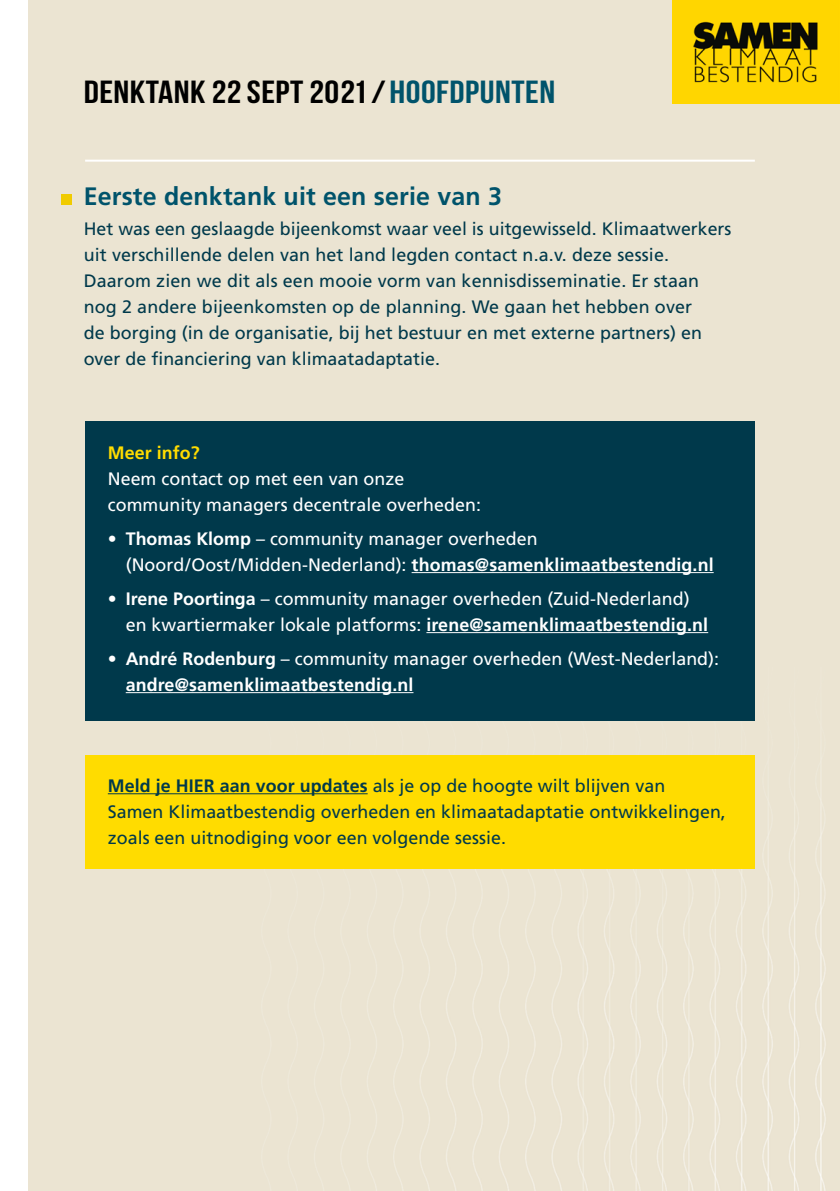
<style>
.page{position:relative;width:840px;height:1191px;background:#fff}
.page>*{position:absolute;margin:0;border:0;box-sizing:border-box;transform-origin:0 0}
._01_KOPJE_1_2021{font:32px "Bebas Neue";letter-spacing:.015em;color:#000;scale:1.16 1}
._01_KOPJE_2_2021{font:700 25.2px "Frutiger";letter-spacing:.005em;color:#00536b}
._03_PLATTE_TEKST_202{font:18px/26px "Frutiger";color:#fff}
._03_PLATTE_TEKST_202-2{font:18px/26px "Frutiger";color:#00394b}
._02_KOPJE_3_3021{font:18px/26px "Frutiger";color:#00394b}
._02_KOPJE_3_3021-2{font:700 18px "Frutiger";letter-spacing:.005em;color:#ffdc00}
.s1{color:#00536b}
.s2{font-weight:700}
</style>
<div class="page">
<div style="left:28px;top:0;width:811px;height:1191px;background:#ebe4d2"></div>
<img style="left:672px;top:0;width:167px;height:104px">
<div style="left:62px;top:194px;width:10px;height:11px;background:#f0cb00"></div>
<hr style="left:85px;top:160px;width:669px;height:2px;background:#fff">
<div style="left:85px;top:421px;width:669px;height:299px;background:#00394b"></div>
<hr style="left:411px;top:572px;width:302px;height:1px;background:#fff">
<hr style="left:426px;top:632px;width:281px;height:1px;background:#fff">
<hr style="left:126px;top:692px;width:287px;height:1px;background:#fff">
<div style="left:85px;top:755px;width:669px;height:113px;background:#ffdc00"></div>
<hr style="left:108px;top:793px;width:259px;height:1px;background:#00394b">
<p class="_01_KOPJE_1_2021" style="left:84px;top:75px;width:408px">DENKTANK 22 SEPT 2021 / <span class="s1">HOOFDPUNTEN</span></p>
<p class="_01_KOPJE_2_2021" style="left:84px;top:181px;width:419px">Eerste denktank uit een serie van 3</p>
<p class="_03_PLATTE_TEKST_202-2" style="left:84px;top:216px;width:649px">Het was een geslaagde bijeenkomst waar veel is uitgewisseld. Klimaatwerkers uit verschillende delen van het land legden contact n.a.v. deze sessie.<br>Daarom zien we dit als een mooie vorm van kennisdisseminatie. Er staan nog 2 andere bijeenkomsten op de planning. We gaan het hebben over<br>de borging (in de organisatie, bij het bestuur en met externe partners) en over de financiering van klimaatadaptatie.</p>
<p class="_02_KOPJE_3_3021-2" style="left:108px;top:442px;width:93px">Meer info?</p>
<p class="_03_PLATTE_TEKST_202" style="left:108px;top:465px;width:374px">Neem contact op met een van onze community managers decentrale overheden:</p>
<p class="_03_PLATTE_TEKST_202" style="left:126px;top:525px;width:589px;text-indent:-18px">• <span class="s2">Thomas Klomp</span> – community manager overheden (Noord/Oost/Midden-Nederland): <span class="s2">thomas@samenklimaatbestendig.nl</span></p>
<p class="_03_PLATTE_TEKST_202" style="left:126px;top:585px;width:583px;text-indent:-18px">• <span class="s2">Irene Poortinga</span> – community manager overheden (Zuid-Nederland) en kwartiermaker lokale platforms: <span class="s2">irene@samenklimaatbestendig.nl</span></p>
<p class="_03_PLATTE_TEKST_202" style="left:126px;top:645px;width:594px;text-indent:-18px">• <span class="s2">André Rodenburg</span> – community manager overheden (West-Nederland): <span class="s2">andre@samenklimaatbestendig.nl</span></p>
<p class="_02_KOPJE_3_3021" style="left:108px;top:772px;width:619px"><span class="s2">Meld je HIER aan voor updates</span> als je op de hoogte wilt blijven van<br>Samen Klimaatbestendig overheden en klimaatadaptatie ontwikkelingen, zoals een uitnodiging voor een volgende sessie.</p>
</div>
